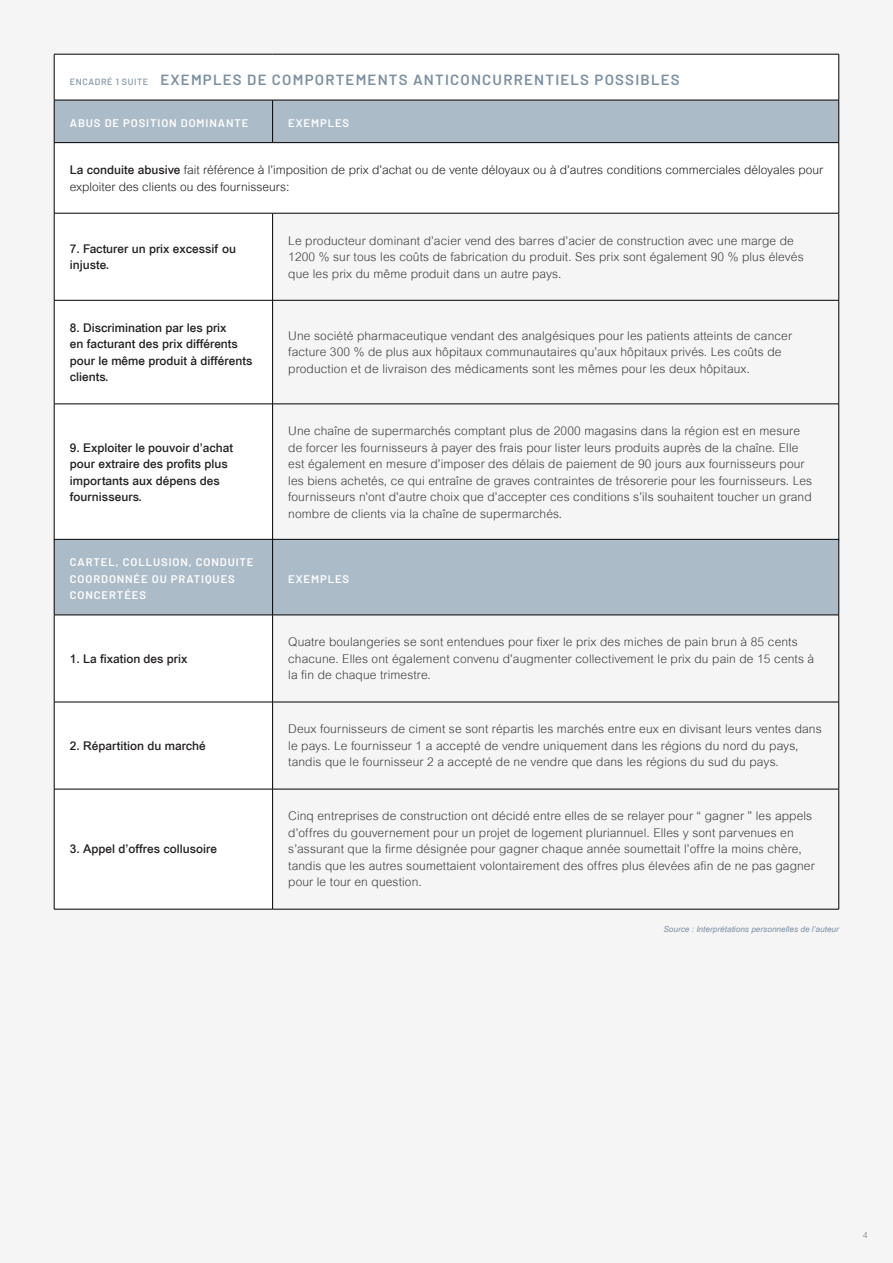
<style>
.page{position:relative;width:893px;height:1263px;background:#f5f5f6}
.page>*{position:absolute;margin:0;border:0;box-sizing:border-box;transform-origin:0 0}
.Body_Paragraph_Style{font:600 14.7px "Barlow";letter-spacing:.08em;color:#7c8fa1}
.Body_Paragraph_Style-2{font:300 12px/16.5px "Arial MT Std";letter-spacing:.01em;color:#3e3e3f}
.Body_Paragraph_Style-3{font:500 12px/16.5px "Arial MT Std";color:#231f20}
.Body_Paragraph_Style-4{font:300 12px/16.5px "Arial MT Std";color:#231f20}
.Body_Paragraph_Style-5{font:600 10.95px/16.5px "Barlow";letter-spacing:.08em;color:#fff}
.t1{font:italic 8.25px "Arial MT Std";color:#7c8fa1}
.t2{font:300 8.25px "Arial MT Std";color:#6c6d70}
.s1{font-weight:500;font-size:9px}
.s2{font-weight:500}
</style>
<div class="page">
<div style="left:55px;top:99px;width:783px;height:440px;background:#fff"></div>
<div style="left:55px;top:101px;width:783px;height:41px;background:#acbbc8"></div>
<svg style="left:273px;top:214px;width:565px;height:325px"></svg>
<hr style="left:54px;top:54px;width:219px;height:1px;background:#000">
<hr style="left:54px;top:54px;width:1px;height:46px;background:#000">
<hr style="left:273px;top:54px;width:566px;height:1px;background:#000">
<hr style="left:838px;top:54px;width:1px;height:46px;background:#000">
<hr style="left:54px;top:100px;width:219px;height:1px;background:#000">
<hr style="left:54px;top:100px;width:1px;height:42px;background:#000">
<hr style="left:273px;top:100px;width:566px;height:1px;background:#000">
<hr style="left:272px;top:100px;width:1px;height:42px;background:#000">
<hr style="left:838px;top:100px;width:1px;height:42px;background:#000">
<hr style="left:54px;top:142px;width:219px;height:1px;background:#000">
<hr style="left:54px;top:143px;width:1px;height:70px;background:#000">
<hr style="left:273px;top:142px;width:566px;height:1px;background:#000">
<hr style="left:838px;top:143px;width:1px;height:70px;background:#000">
<hr style="left:54px;top:213px;width:219px;height:1px;background:#000">
<hr style="left:54px;top:213px;width:1px;height:87px;background:#000">
<hr style="left:273px;top:213px;width:566px;height:1px;background:#000">
<hr style="left:272px;top:213px;width:1px;height:87px;background:#000">
<hr style="left:838px;top:213px;width:1px;height:87px;background:#000">
<hr style="left:54px;top:300px;width:219px;height:1px;background:#000">
<hr style="left:54px;top:300px;width:1px;height:104px;background:#000">
<hr style="left:273px;top:300px;width:566px;height:1px;background:#000">
<hr style="left:272px;top:300px;width:1px;height:104px;background:#000">
<hr style="left:838px;top:300px;width:1px;height:104px;background:#000">
<hr style="left:54px;top:404px;width:219px;height:1px;background:#000">
<hr style="left:54px;top:404px;width:1px;height:136px;background:#000">
<hr style="left:273px;top:404px;width:566px;height:1px;background:#000">
<hr style="left:272px;top:404px;width:1px;height:136px;background:#000">
<hr style="left:838px;top:404px;width:1px;height:136px;background:#000">
<div style="left:55px;top:540px;width:783px;height:75px;background:#acbbc8"></div>
<div style="left:55px;top:701px;width:217px;height:208px;background:#fff"></div>
<svg style="left:273px;top:616px;width:565px;height:293px"></svg>
<hr style="left:54px;top:539px;width:219px;height:1px;background:#000">
<hr style="left:54px;top:539px;width:1px;height:76px;background:#000">
<hr style="left:273px;top:539px;width:566px;height:1px;background:#000">
<hr style="left:272px;top:539px;width:1px;height:76px;background:#000">
<hr style="left:838px;top:539px;width:1px;height:76px;background:#000">
<hr style="left:54px;top:615px;width:219px;height:1px;background:#000">
<hr style="left:54px;top:615px;width:1px;height:87px;background:#000">
<hr style="left:273px;top:615px;width:566px;height:1px;background:#000">
<hr style="left:272px;top:615px;width:1px;height:87px;background:#000">
<hr style="left:838px;top:615px;width:1px;height:87px;background:#000">
<hr style="left:54px;top:702px;width:219px;height:1px;background:#000">
<hr style="left:54px;top:702px;width:1px;height:87px;background:#000">
<hr style="left:273px;top:702px;width:566px;height:1px;background:#000">
<hr style="left:272px;top:702px;width:1px;height:87px;background:#000">
<hr style="left:838px;top:702px;width:1px;height:87px;background:#000">
<hr style="left:54px;top:789px;width:219px;height:1px;background:#000">
<hr style="left:54px;top:789px;width:1px;height:120px;background:#000">
<hr style="left:273px;top:789px;width:566px;height:1px;background:#000">
<hr style="left:272px;top:789px;width:1px;height:120px;background:#000">
<hr style="left:838px;top:789px;width:1px;height:120px;background:#000">
<hr style="left:54px;top:909px;width:219px;height:1px;background:#000">
<hr style="left:273px;top:909px;width:566px;height:1px;background:#000">
<p class="Body_Paragraph_Style" style="left:70px;top:69px;width:611px"><span class="s1">ENCADRÉ 1 SUITE</span> EXEMPLES DE COMPORTEMENTS ANTICONCURRENTIELS POSSIBLES</p>
<p class="Body_Paragraph_Style-5" style="left:70px;top:114px;width:180px">ABUS DE POSITION DOMINANTE</p>
<p class="Body_Paragraph_Style-5" style="left:288px;top:114px;width:62px">EXEMPLES</p>
<p class="Body_Paragraph_Style-4" style="left:70px;top:162px;width:755px"><span class="s2">La conduite abusive</span> fait référence à l’imposition de prix d’achat ou de vente déloyaux ou à d’autres conditions commerciales déloyales pour exploiter des clients ou des fournisseurs:</p>
<p class="Body_Paragraph_Style-3" style="left:70px;top:240px;width:168px">7. Facturer un prix excessif ou injuste.</p>
<p class="Body_Paragraph_Style-2" style="left:288px;top:232px;width:517px">Le producteur dominant d’acier vend des barres d’acier de construction avec une marge de<br>1200 % sur tous les coûts de fabrication du produit. Ses prix sont également 90 % plus élevés que les prix du même produit dans un autre pays.</p>
<p class="Body_Paragraph_Style-3" style="left:70px;top:319px;width:184px">8. Discrimination par les prix<br>en facturant des prix différents pour le même produit à différents clients.</p>
<p class="Body_Paragraph_Style-2" style="left:288px;top:328px;width:505px">Une société pharmaceutique vendant des analgésiques pour les patients atteints de cancer facture 300 % de plus aux hôpitaux communautaires qu’aux hôpitaux privés. Les coûts de production et de livraison des médicaments sont les mêmes pour les deux hôpitaux.</p>
<p class="Body_Paragraph_Style-3" style="left:70px;top:439px;width:165px">9. Exploiter le pouvoir d’achat pour extraire des profits plus importants aux dépens des fournisseurs.</p>
<p class="Body_Paragraph_Style-5" style="left:70px;top:553px;width:185px">CARTEL, COLLUSION, CONDUITE<br>COORDONNÉE OU PRATIQUES<br>CONCERTÉES</p>
<p class="Body_Paragraph_Style-3" style="left:70px;top:650px;width:119px">1. La fixation des prix</p>
<p class="Body_Paragraph_Style-3" style="left:70px;top:737px;width:138px">2. Répartition du marché</p>
<p class="Body_Paragraph_Style-3" style="left:70px;top:841px;width:149px">3. Appel d’offres collusoire</p>
<p class="Body_Paragraph_Style-2" style="left:288px;top:423px;width:526px">Une chaîne de supermarchés comptant plus de 2000 magasins dans la région est en mesure de forcer les fournisseurs à payer des frais pour lister leurs produits auprès de la chaîne. Elle est également en mesure d’imposer des délais de paiement de 90 jours aux fournisseurs pour les biens achetés, ce qui entraîne de graves contraintes de trésorerie pour les fournisseurs. Les fournisseurs n’ont d’autre choix que d’accepter ces conditions s’ils souhaitent toucher un grand nombre de clients via la chaîne de supermarchés.</p>
<p class="Body_Paragraph_Style-5" style="left:288px;top:570px;width:62px">EXEMPLES</p>
<p class="Body_Paragraph_Style-2" style="left:288px;top:634px;width:528px">Quatre boulangeries se sont entendues pour fixer le prix des miches de pain brun à 85 cents chacune. Elles ont également convenu d’augmenter collectivement le prix du pain de 15 cents à la fin de chaque trimestre.</p>
<p class="Body_Paragraph_Style-2" style="left:288px;top:721px;width:535px">Deux fournisseurs de ciment se sont répartis les marchés entre eux en divisant leurs ventes dans le pays. Le fournisseur 1 a accepté de vendre uniquement dans les régions du nord du pays, tandis que le fournisseur 2 a accepté de ne vendre que dans les régions du sud du pays.</p>
<p class="Body_Paragraph_Style-2" style="left:288px;top:808px;width:528px">Cinq entreprises de construction ont décidé entre elles de se relayer pour “ gagner ” les appels d’offres du gouvernement pour un projet de logement pluriannuel. Elles y sont parvenues en s’assurant que la firme désignée pour gagner chaque année soumettait l’offre la moins chère, tandis que les autres soumettaient volontairement des offres plus élevées afin de ne pas gagner pour le tour en question.</p>
<p class="t1" style="left:663px;top:924px;width:177px">Source : Interprétations personnelles de l’auteur</p>
<p class="t2" style="left:863px;top:1231px;width:6px">4</p>
</div>
